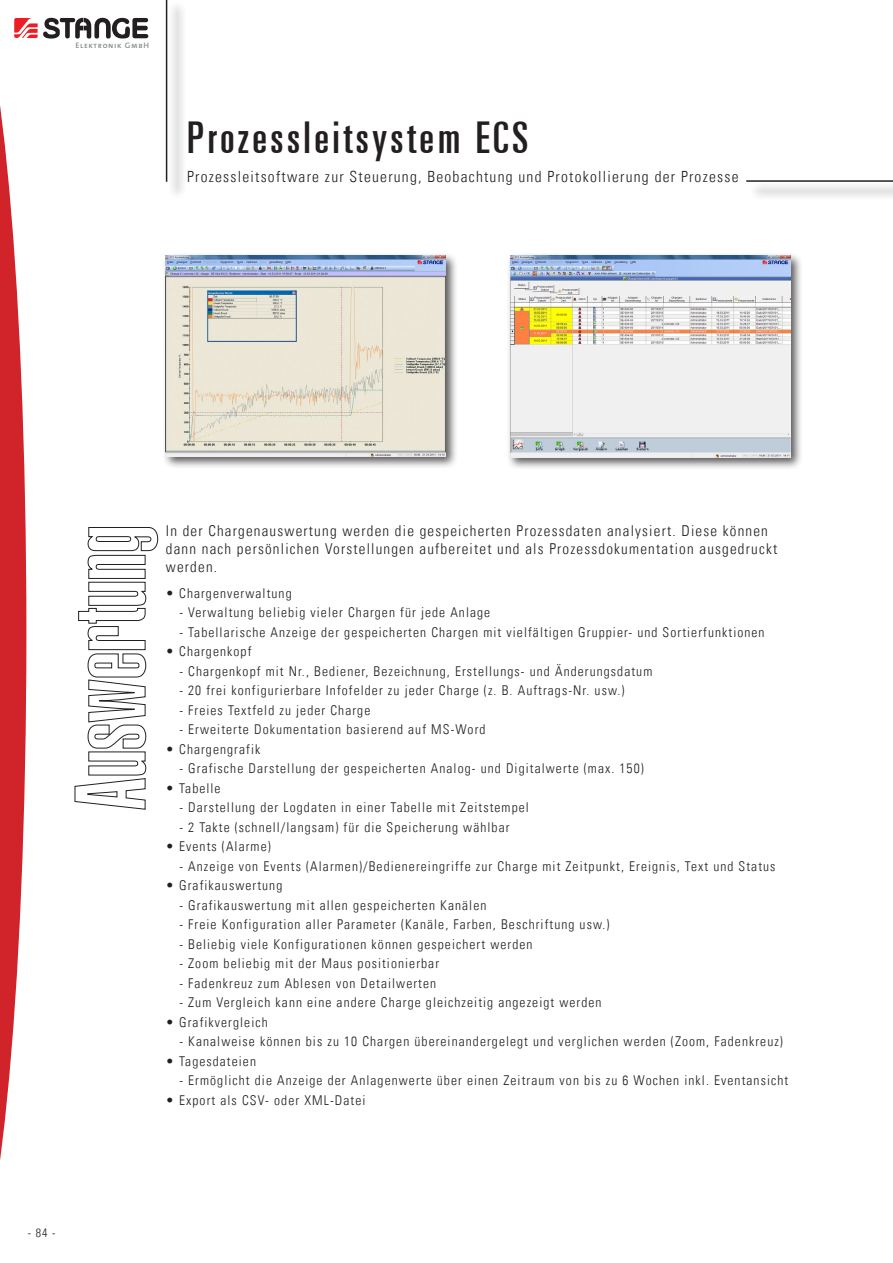
<style>
.page{position:relative;width:893px;height:1263px;background:#fff}
.page>*{position:absolute;margin:0;border:0;box-sizing:border-box;transform-origin:0 0}
.Inhaltsverzeinchnis{font:ultra-condensed 43.95px "Univers LT";letter-spacing:.08em;color:#231f20}
.t1{font:300 condensed 15.45px "Univers LT";letter-spacing:.08em;color:#231f20}
.t2{font:300 condensed 15px/18px "Univers LT";letter-spacing:.08em;color:#231f20}
.t3{font:300 condensed 13.5px "Univers LT";letter-spacing:.08em;color:#231f20}
.t4{font:300 condensed 12px "Univers LT";color:#231f20}
.t5{font:7.95px "The Sans Semi Bold Caps";letter-spacing:.08em;color:#8a8c8f}
</style>
<div class="page">
<div style="left:168px;top:1px;width:18px;height:199px;background:#f0f0f0"></div>
<hr style="left:166px;top:0;width:1px;height:182px;background:#231f20">
<div style="left:162px;top:252px;width:297px;height:217px;background:#231f20;opacity:.75"></div>
<img style="left:166px;top:256px;width:280px;height:200px">
<div style="left:506px;top:252px;width:297px;height:218px;background:#231f20;opacity:.75"></div>
<img style="left:510px;top:256px;width:280px;height:201px">
<svg style="left:0;top:17px;width:158px;height:1143px"></svg>
<div style="left:750px;top:183px;width:143px;height:17px;background:#efefef"></div>
<hr style="left:746px;top:180px;width:147px;height:2px;background:#231f20">
<p class="t5" style="left:76px;top:38px;width:75px">Elektronik GmbH</p>
<p class="Inhaltsverzeinchnis" style="left:187px;top:112px;width:343px">Prozessleitsystem ECS</p>
<p class="t1" style="left:187px;top:167px;width:553px">Prozessleitsoftware zur Steuerung, Beobachtung und Protokollierung der Prozesse</p>
<p class="t4" style="left:28px;top:1225px;width:29px">- 84 -</p>
<p class="t2" style="left:166px;top:522px;width:613px">In der Chargenauswertung werden die gespeicherten Prozessdaten analysiert. Diese können dann nach persönlichen Vorstellungen aufbereitet und als Prozessdokumentation ausgedruckt werden.</p>
<p class="t3" style="left:166px;top:585px;width:127px">• Chargenverwaltung</p>
<p class="t3" style="left:179px;top:604px;width:312px">- Verwaltung beliebig vieler Chargen für jede Anlage</p>
<p class="t3" style="left:179px;top:624px;width:587px">- Tabellarische Anzeige der gespeicherten Chargen mit vielfältigen Gruppier- und Sortierfunktionen</p>
<p class="t3" style="left:166px;top:643px;width:87px">• Chargenkopf</p>
<p class="t3" style="left:179px;top:663px;width:474px">- Chargenkopf mit Nr., Bediener, Bezeichnung, Erstellungs- und Änderungsdatum</p>
<p class="t3" style="left:179px;top:682px;width:447px">- 20 frei konfigurierbare Infofelder zu jeder Charge (z. B. Auftrags-Nr. usw.)</p>
<p class="t3" style="left:179px;top:702px;width:192px">- Freies Textfeld zu jeder Charge</p>
<p class="t3" style="left:179px;top:721px;width:308px">- Erweiterte Dokumentation basierend auf MS-Word</p>
<p class="t3" style="left:166px;top:741px;width:96px">• Chargengrafik</p>
<p class="t3" style="left:179px;top:760px;width:466px">- Grafische Darstellung der gespeicherten Analog- und Digitalwerte (max. 150)</p>
<p class="t3" style="left:166px;top:780px;width:56px">• Tabelle</p>
<p class="t3" style="left:179px;top:799px;width:351px">- Darstellung der Logdaten in einer Tabelle mit Zeitstempel</p>
<p class="t3" style="left:179px;top:819px;width:332px">- 2 Takte (schnell/langsam) für die Speicherung wählbar</p>
<p class="t3" style="left:166px;top:838px;width:106px">• Events (Alarme)</p>
<p class="t3" style="left:179px;top:858px;width:598px">- Anzeige von Events (Alarmen)/Bedienereingriffe zur Charge mit Zeitpunkt, Ereignis, Text und Status</p>
<p class="t3" style="left:166px;top:877px;width:118px">• Grafikauswertung</p>
<p class="t3" style="left:179px;top:897px;width:309px">- Grafikauswertung mit allen gespeicherten Kanälen</p>
<p class="t3" style="left:179px;top:916px;width:432px">- Freie Konfiguration aller Parameter (Kanäle, Farben, Beschriftung usw.)</p>
<p class="t3" style="left:179px;top:936px;width:355px">- Beliebig viele Konfigurationen können gespeichert werden</p>
<p class="t3" style="left:179px;top:955px;width:261px">- Zoom beliebig mit der Maus positionierbar</p>
<p class="t3" style="left:179px;top:975px;width:258px">- Fadenkreuz zum Ablesen von Detailwerten</p>
<p class="t3" style="left:179px;top:994px;width:424px">- Zum Vergleich kann eine andere Charge gleichzeitig angezeigt werden</p>
<p class="t3" style="left:166px;top:1014px;width:103px">• Grafikvergleich</p>
<p class="t3" style="left:179px;top:1033px;width:605px">- Kanalweise können bis zu 10 Chargen übereinandergelegt und verglichen werden (Zoom, Fadenkreuz)</p>
<p class="t3" style="left:166px;top:1053px;width:92px">• Tagesdateien</p>
<p class="t3" style="left:179px;top:1072px;width:610px">- Ermöglicht die Anzeige der Anlagenwerte über einen Zeitraum von bis zu 6 Wochen inkl. Eventansicht</p>
<p class="t3" style="left:166px;top:1092px;width:201px">• Export als CSV- oder XML-Datei</p>
</div>
